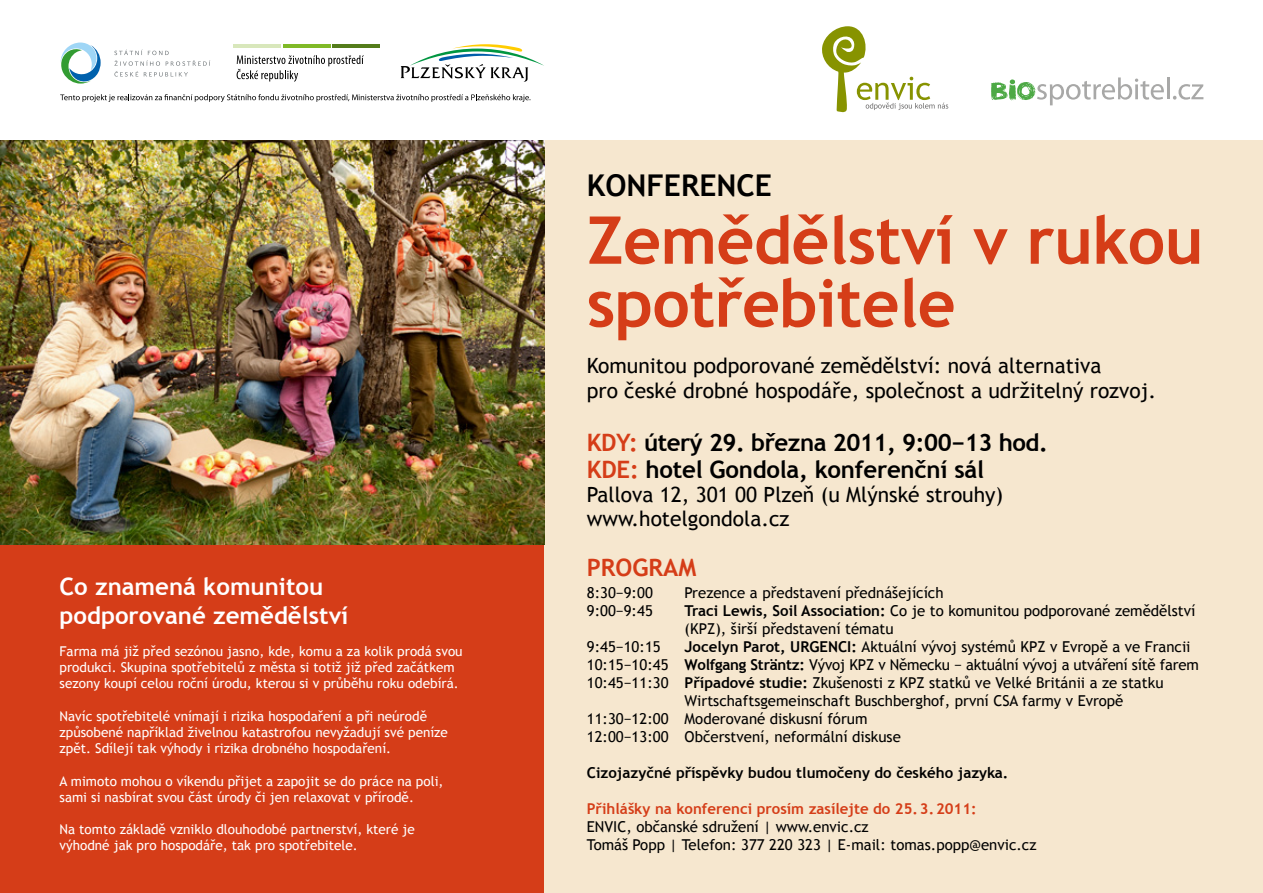
<style>
.page{position:relative;width:1263px;height:893px;background:#fff}
.page>*{position:absolute;margin:0;border:0;box-sizing:border-box;transform-origin:0 0}
.nadpis{font:700 66px/63px "Trebuchet MS";letter-spacing:-.01em;color:#d53d18}
.datum{font:700 30px "Trebuchet MS";color:#000}
.základní_text{font:700 24px "Trebuchet MS";letter-spacing:-.01em;color:#000}
.místo_a_jméno{font:700 24px/28.8px "Trebuchet MS";color:#fff}
.místo_a_jméno-2{font:700 24px "Trebuchet MS";color:#d53d18}
.místo_a_jméno-3{font:21px/25.2px "Trebuchet MS";color:#000}
.základní_text-2{font:21px/24px "Trebuchet MS";color:#000}
.základní_text-3{font:15px/18px "Trebuchet MS";color:#000}
.základní_text-4{font:700 15px "Trebuchet MS";color:#000}
.základní_text-5{font:700 15px "Trebuchet MS";color:#d53d18}
.základní_text-6{font:13.5px/16.2px "Trebuchet MS";color:#fff}
.s1{color:#d53d18}
.s2{font-weight:700}
</style>
<div class="page">
<div style="left:0;top:140px;width:544px;height:753px;background:#d53d18"></div>
<div style="left:544px;top:140px;width:719px;height:753px;background:#f6e7cf"></div>
<img style="left:0;top:140px;width:544px;height:404px">
<svg style="left:60px;top:43px;width:41px;height:41px"></svg>
<svg style="left:114px;top:50px;width:96px;height:27px"></svg>
<hr style="left:332px;top:44px;width:48px;height:4px;background:#547c1a">
<hr style="left:233px;top:44px;width:48px;height:4px;background:#d8e7bb">
<hr style="left:283px;top:44px;width:47px;height:4px;background:#80ba27">
<svg style="left:237px;top:55px;width:127px;height:27px"></svg>
<svg style="left:401px;top:44px;width:143px;height:38px"></svg>
<svg style="left:60px;top:94px;width:470px;height:8px"></svg>
<hr style="left:1167px;top:77px;width:2px;height:22px;background:#a8a8a7">
<svg style="left:1173px;top:84px;width:30px;height:16px"></svg>
<svg style="left:991px;top:77px;width:173px;height:28px"></svg>
<svg style="left:822px;top:26px;width:126px;height:87px"></svg>
<p class="místo_a_jméno" style="left:60px;top:572px;width:290px">Co znamená komunitou podporované zemědělství</p>
<p class="základní_text-6" style="left:60px;top:643px;width:405px">Farma má již před sezónou jasno, kde, komu a za kolik prodá svou produkci. Skupina spotřebitelů z města si totiž již před začátkem sezony koupí celou roční úrodu, kterou si v průběhu roku odebírá.</p>
<p class="základní_text-6" style="left:60px;top:708px;width:390px">Navíc spotřebitelé vnímají i rizika hospodaření a při neúrodě způsobené například živelnou katastrofou nevyžadují své peníze zpět. Sdílejí tak výhody i rizika drobného hospodaření.</p>
<p class="základní_text-6" style="left:60px;top:773px;width:385px">A mimoto mohou o víkendu přijet a zapojit se do práce na poli, sami si nasbírat svou část úrody či jen relaxovat v přírodě.</p>
<p class="základní_text-6" style="left:60px;top:821px;width:357px">Na tomto základě vzniklo dlouhodobé partnerství, které je výhodné jak pro hospodáře, tak pro spotřebitele.</p>
<p class="datum" style="left:587px;top:167px;width:187px">KONFERENCE</p>
<p class="nadpis" style="left:587px;top:209px;width:618px">Zemědělství v rukou spotřebitele</p>
<p class="místo_a_jméno-3" style="left:587px;top:353px;width:571px">Komunitou podporované zemědělství: nová alternativa<br>pro české drobné hospodáře, společnost a udržitelný rozvoj.</p>
<p class="základní_text" style="left:587px;top:427px;width:462px"><span class="s1">KDY:</span> úterý 29. března 2011, 9:00−13 hod.</p>
<p class="základní_text" style="left:587px;top:454px;width:399px"><span class="s1">KDE:</span> hotel Gondola, konferenční sál</p>
<p class="základní_text-2" style="left:587px;top:483px;width:418px">Pallova 12, 301 00 Plzeň (u Mlýnské strouhy) www.hotelgondola.cz</p>
<p class="místo_a_jméno-2" style="left:587px;top:552px;width:111px">PROGRAM</p>
<p class="základní_text-3" style="left:587px;top:584px;width:68px">8:30−9:00</p>
<p class="základní_text-3" style="left:685px;top:584px;width:260px">Prezence a představení přednášejících</p>
<p class="základní_text-3" style="left:587px;top:602px;width:68px">9:00−9:45</p>
<p class="základní_text-3" style="left:685px;top:602px;width:512px"><span class="s2">Traci Lewis, Soil Association:</span> Co je to komunitou podporované zemědělství (KPZ), širší představení tématu</p>
<p class="základní_text-3" style="left:587px;top:638px;width:75px">9:45−10:15</p>
<p class="základní_text-3" style="left:685px;top:638px;width:507px"><span class="s2">Jocelyn Parot, URGENCI:</span> Aktuální vývoj systémů KPZ v Evropě a ve Francii</p>
<p class="základní_text-3" style="left:587px;top:656px;width:613px">10:15−10:45 <span class="s2">Wolfgang Sträntz:</span> Vývoj KPZ v Německu − aktuální vývoj a utváření sítě farem</p>
<p class="základní_text-3" style="left:685px;top:674px;width:480px;text-indent:-98px">10:45−11:30 <span class="s2">Případové studie:</span> Zkušenosti z KPZ statků ve Velké Británii a ze statku<br>Wirtschaftsgemeinschaft Buschberghof, první CSA farmy v Evropě</p>
<p class="základní_text-3" style="left:587px;top:710px;width:282px">11:30−12:00 Moderované diskusní fórum</p>
<p class="základní_text-3" style="left:587px;top:728px;width:315px">12:00−13:00 Občerstvení, neformální diskuse</p>
<p class="základní_text-4" style="left:587px;top:764px;width:423px">Cizojazyčné příspěvky budou tlumočeny do českého jazyka.</p>
<p class="základní_text-5" style="left:587px;top:800px;width:391px">Přihlášky na konferenci prosím zasílejte do 25.3.2011:</p>
<p class="základní_text-3" style="left:587px;top:818px;width:283px">ENVIC, občanské sdružení | www.envic.cz</p>
<p class="základní_text-3" style="left:587px;top:836px;width:451px">Tomáš Popp | Telefon: 377 220 323 | E-mail: tomas.popp@envic.cz</p>
</div>
